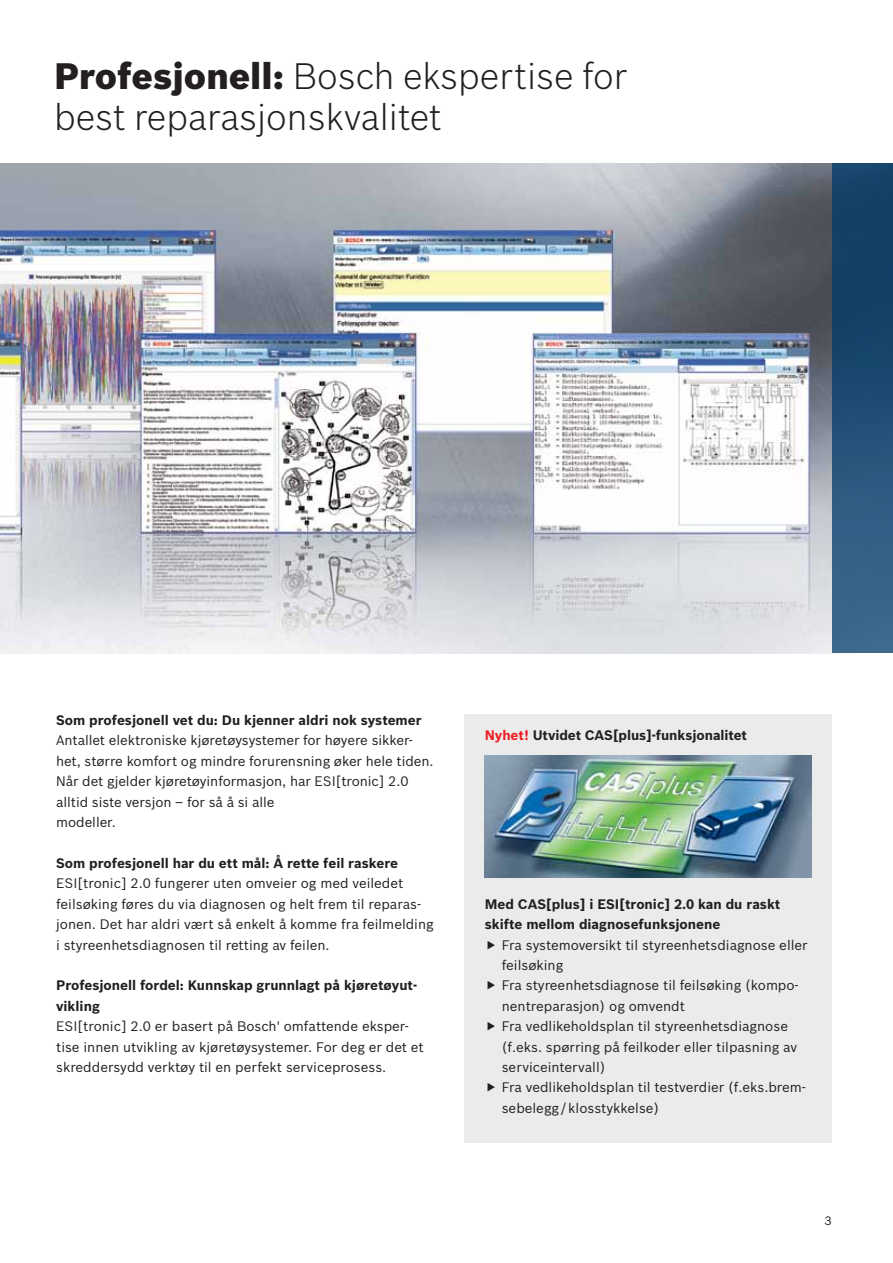
<style>
.page{position:relative;width:893px;height:1263px;background:#fff}
.page>*{position:absolute;margin:0;border:0;box-sizing:border-box;transform-origin:0 0}
.t1{font:300 36px/40.8px "Bosch Sans";color:#231f20}
.t2{font:13.5px/20.4px "Bosch Sans";color:#231f20}
.t3{font:700 13.5px/20.4px "Bosch Sans";color:#231f20}
.t4{font:12px "Bosch Sans";color:#231f20}
.s1{font-weight:900}
.s2{color:#ed1d24}
</style>
<div class="page">
<img style="left:0;top:163px;width:832px;height:490px">
<div style="left:832px;top:163px;width:61px;height:490px;background:linear-gradient(to bottom,#0a375d,#3b688d)"></div>
<div style="left:464px;top:714px;width:368px;height:429px;background:#ebebec"></div>
<img style="left:485px;top:755px;width:326px;height:123px">
<h1 class="t1" style="left:54px;top:55px;width:575px"><span class="s1">Profesjonell:</span> Bosch ekspertise for best reparasjonskvalitet</h1>
<p class="t3" style="left:56px;top:710px;width:367px">Som profesjonell vet du: Du kjenner aldri nok systemer</p>
<p class="t2" style="left:56px;top:730px;width:379px">Antallet elektroniske kjøretøysystemer for høyere sikker&shy;het, større komfort og mindre forurensning øker hele tiden.<br>Når det gjelder kjøretøyinformasjon, har ESI[tronic] 2.0 alltid siste versjon – for så å si alle<br>modeller.</p>
<p class="t3" style="left:56px;top:853px;width:343px">Som profesjonell har du ett mål: Å rette feil raskere</p>
<p class="t2" style="left:56px;top:873px;width:379px">ESI[tronic] 2.0 fungerer uten omveier og med veiledet feilsøking føres du via diagnosen og helt frem til reparas&shy;jonen. Det har aldri vært så enkelt å komme fra feilmelding i styreenhetsdiagnosen til retting av feilen.</p>
<p class="t3" style="left:56px;top:975px;width:363px">Profesjonell fordel: Kunnskap grunnlagt på kjøretøyut&shy;vikling</p>
<p class="t2" style="left:56px;top:1016px;width:369px">ESI[tronic] 2.0 er basert på Bosch' omfattende eksper&shy;tise innen utvikling av kjøretøysystemer. For deg er det et skreddersydd verktøy til en perfekt serviceprosess.</p>
<p class="t3" style="left:485px;top:725px;width:264px"><span class="s2">Nyhet!</span> Utvidet CAS[plus]-funksjonalitet</p>
<p class="t3" style="left:485px;top:894px;width:297px">Med CAS[plus] i ESI[tronic] 2.0 kan du raskt skifte mellom diagnosefunksjonene</p>
<p class="t2" style="left:502px;top:934px;width:307px">Fra systemoversikt til styreenhetsdiagnose eller feilsøking<br>Fra styreenhetsdiagnose til feilsøking (kompo&shy;nentreparasjon) og omvendt<br>Fra vedlikeholdsplan til styreenhetsdiagnose (f.eks. spørring på feilkoder eller tilpasning av serviceintervall)<br>Fra vedlikeholdsplan til testverdier (f.eks.brem&shy;sebelegg/klosstykkelse)</p>
<p class="t4" style="left:824px;top:1213px;width:9px">3</p>
</div>
